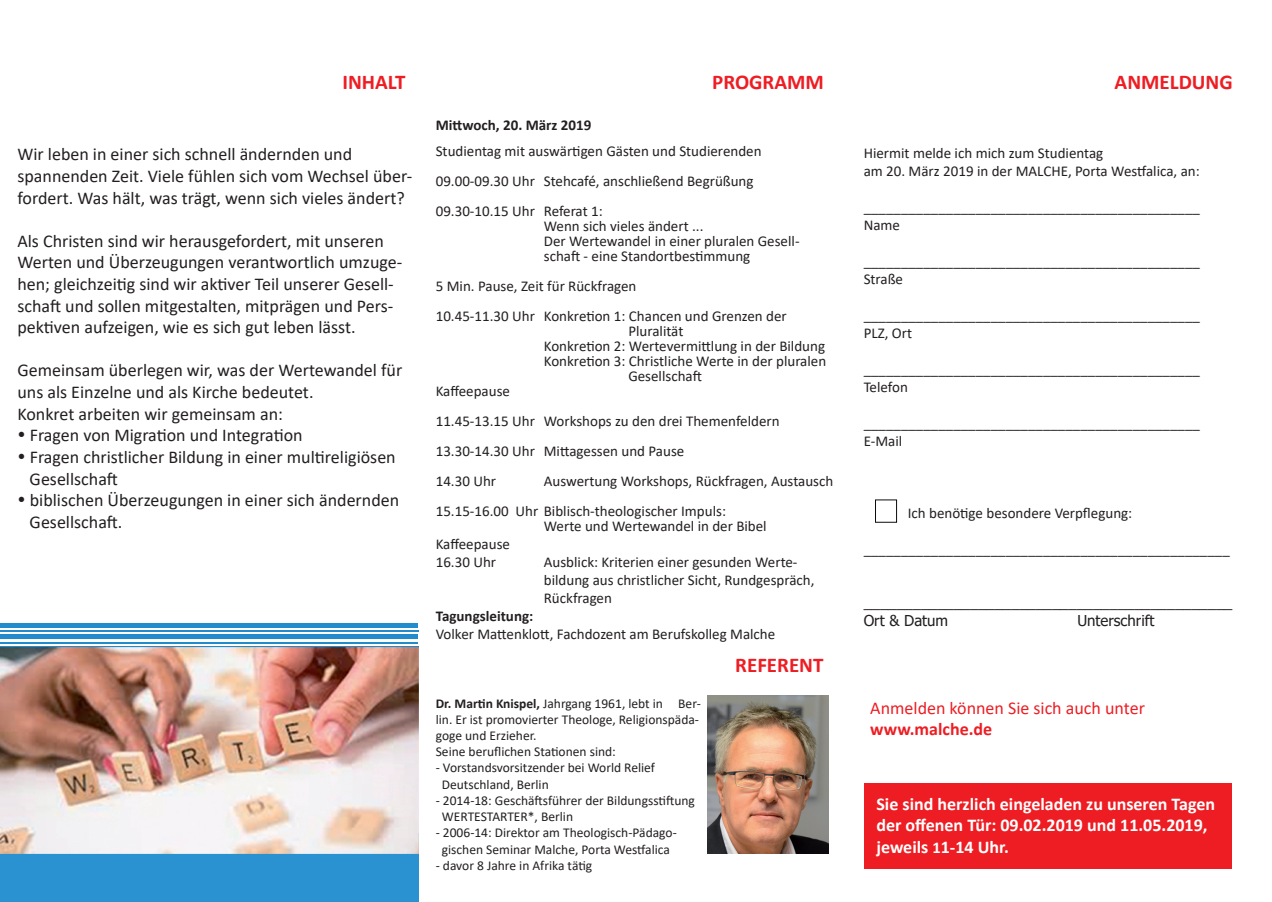
<style>
.page{position:relative;width:1272px;height:902px;background:#fff}
.page>*{position:absolute;margin:0;border:0;box-sizing:border-box;transform-origin:0 0}
.t1{font:700 21px "Calibri";color:#ee1d23}
.t2{font:18px/21.6px "Calibri";color:#231f20}
.t3{font:700 18px/21.6px "Calibri";color:#fff}
.t4{font:18px "Calibri";color:#ee1d23}
.t5{font:700 18px "Calibri";color:#ee1d23}
.t6{font:15px/18px "Calibri";color:#231f20}
.t7{font:15px/18px "Tahoma";color:#231f20}
.t8{font:700 15px "Calibri";color:#231f20}
.t9{font:13.5px/16.2px "Calibri";color:#231f20}
.s1{font-weight:700}
.s2{font-size:16.5px}
</style>
<div class="page">
<img style="left:707px;top:695px;width:121px;height:158px">
<hr style="left:0;top:646px;width:418px;height:1px;background:#218ccc">
<hr style="left:0;top:641px;width:418px;height:2px;background:#218ccc">
<hr style="left:0;top:634px;width:418px;height:4px;background:#218ccc">
<hr style="left:0;top:629px;width:418px;height:2px;background:#218ccc">
<hr style="left:0;top:623px;width:418px;height:4px;background:#218ccc">
<div style="left:0;top:833px;width:418px;height:68px;background:#2a92d0"></div>
<div style="left:863px;top:783px;width:368px;height:85px;background:#ee1d23"></div>
<img style="left:0;top:647px;width:419px;height:206px">
<h1 class="t1" style="left:342px;top:67px;width:65px">INHALT</h1>
<p class="t2" style="left:17px;top:143px;width:396px">Wir leben in einer sich schnell ändernden und spannenden Zeit. Viele fühlen sich vom Wechsel über&shy;fordert. Was hält, was trägt, wenn sich vieles ändert?</p>
<p class="t2" style="left:17px;top:229px;width:386px">Als Christen sind wir herausgefordert, mit unseren Werten und Überzeugungen verantwortlich umzuge&shy;hen; gleichzeitig sind wir aktiver Teil unserer Gesell&shy;schaft und sollen mitgestalten, mitprägen und Pers&shy;pektiven aufzeigen, wie es sich gut leben lässt.</p>
<p class="t2" style="left:17px;top:359px;width:386px">Gemeinsam überlegen wir, was der Wertewandel für uns als Einzelne und als Kirche bedeutet.<br>Konkret arbeiten wir gemeinsam an:</p>
<p class="t2" style="left:17px;top:424px;width:287px">• Fragen von Migration und Integration</p>
<p class="t2" style="left:30px;top:445px;width:367px;text-indent:-12px">• Fragen christlicher Bildung in einer multireligiösen<br>Gesellschaft</p>
<p class="t2" style="left:30px;top:489px;width:371px;text-indent:-12px">• biblischen Überzeugungen in einer sich ändernden<br>Gesellschaft.</p>
<h1 class="t1" style="left:712px;top:67px;width:113px">PROGRAMM</h1>
<p class="t8" style="left:436px;top:115px;width:157px">Mittwoch, 20. März 2019</p>
<p class="t6" style="left:436px;top:135px;width:327px;line-height:30px">Studientag mit auswärtigen Gästen und Studierenden<br>09.00-09.30 Uhr Stehcafé, anschließend Begrüßung<br>09.30-10.15 Uhr Referat 1:</p>
<p class="t6" style="left:544px;top:218px;width:257px;line-height:15px">Wenn sich vieles ändert ...<br>Der Wertewandel in einer pluralen Gesell&shy;schaft - eine Standortbestimmung</p>
<p class="t6" style="left:436px;top:270px;width:352px;line-height:30px">5 Min. Pause, Zeit für Rückfragen<br>10.45-11.30 Uhr Konkretion 1: Chancen und Grenzen der</p>
<p class="t6" style="left:628px;top:321px;width:56px">Pluralität</p>
<p class="t6" style="left:544px;top:336px;width:283px">Konkretion 2: Wertevermittlung in der Bildung</p>
<p class="t6" style="left:544px;top:351px;width:284px">Konkretion 3: Christliche Werte in der pluralen</p>
<p class="t6" style="left:628px;top:366px;width:75px">Gesellschaft</p>
<p class="t6" style="left:436px;top:375px;width:345px;line-height:30px">Kaffeepause<br>11.45-13.15 Uhr Workshops zu den drei Themenfeldern<br>13.30-14.30 Uhr Mittagessen und Pause<br>14.30 Uhr</p>
<p class="t6" style="left:436px;top:465px;width:399px;line-height:30px;text-indent:108px">Auswertung Workshops, Rückfragen, Austausch<br>15.15-16.00 Uhr Biblisch-theologischer Impuls:</p>
<p class="t6" style="left:544px;top:516px;width:224px">Werte und Wertewandel in der Bibel</p>
<p class="t6" style="left:436px;top:534px;width:76px">Kaffeepause<br>16.30 Uhr</p>
<p class="t6" style="left:544px;top:552px;width:272px">Ausblick: Kriterien einer gesunden Werte&shy;bildung aus christlicher Sicht, Rundgespräch,<br>Rückfragen</p>
<p class="t8" style="left:436px;top:605px;width:99px">Tagungsleitung:</p>
<p class="t6" style="left:436px;top:624px;width:341px">Volker Mattenklott, Fachdozent am Berufskolleg Malche</p>
<p class="t9" style="left:436px;top:694px;width:266px"><span class="s1">Dr. Martin Knispel,</span> Jahrgang 1961, lebt in Ber&shy;lin. Er ist promovierter Theologe, Religionspäda&shy;goge und Erzieher.<br>Seine beruflichen Stationen sind:</p>
<p class="t9" style="left:442px;top:759px;width:215px;text-indent:-6px">- Vorstandsvorsitzender bei World Relief<br>Deutschland, Berlin</p>
<p class="t9" style="left:442px;top:791px;width:254px;text-indent:-6px">- 2014-18: Geschäftsführer der Bildungsstiftung<br>WERTESTARTER*, Berlin</p>
<p class="t9" style="left:436px;top:824px;width:242px;text-align:center">- 2006-14: Direktor am Theologisch-Pädago&shy;gischen Seminar Malche, Porta Westfalica</p>
<p class="t9" style="left:436px;top:856px;width:158px">- davor 8 Jahre in Afrika tätig</p>
<h1 class="t1" style="left:735px;top:650px;width:90px">REFERENT</h1>
<h1 class="t1" style="left:1114px;top:67px;width:120px">ANMELDUNG</h1>
<p class="t6" style="left:863px;top:144px;width:337px">Hiermit melde ich mich zum Studientag<br>am 20. März 2019 in der MALCHE, Porta Westfalica, an:</p>
<p class="t6" style="left:863px;top:198px;width:338px">_____________________________________________<br>Name</p>
<p class="t6" style="left:863px;top:252px;width:338px">_____________________________________________<br>Straße</p>
<p class="t6" style="left:863px;top:306px;width:338px">_____________________________________________<br>PLZ, Ort</p>
<p class="t6" style="left:863px;top:360px;width:338px">_____________________________________________<br>Telefon</p>
<p class="t6" style="left:863px;top:414px;width:338px">_____________________________________________<br>E-Mail</p>
<p class="t6" style="left:907px;top:504px;width:226px">Ich benötige besondere Verpflegung:</p>
<p class="t6" style="left:863px;top:540px;width:368px">_________________________________________________</p>
<p class="t7" style="left:863px;top:594px;width:370px">_____________________________________________<br>Ort &amp; Datum</p>
<p class="t7" style="left:1077px;top:612px;width:79px">Unterschrift</p>
<p class="t4" style="left:870px;top:695px;width:276px">Anmelden können Sie sich auch unter</p>
<p class="t5" style="left:870px;top:716px;width:123px">www.malche.de</p>
<p class="t3" style="left:876px;top:792px;width:340px">Sie sind herzlich eingeladen zu unseren Tagen der offenen Tür: 09.02.2019 und 11.05.2019, jeweils <span class="s2">1</span>1-14 Uhr.</p>
</div>
